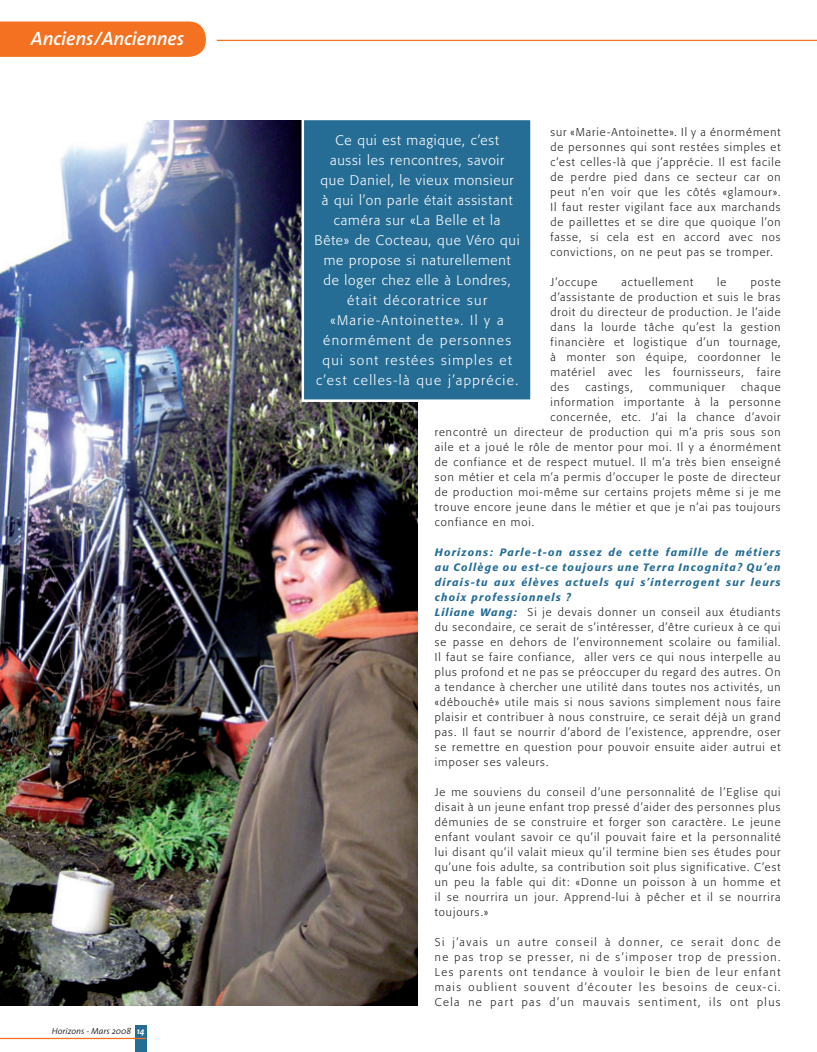
<style>
.page{position:relative;width:817px;height:1052px;background:#fff}
.page>*{position:absolute;margin:0;border:0;box-sizing:border-box;transform-origin:0 0}
.t1{font:italic 600 19.5px "The Sans";letter-spacing:-.01em;color:#fff}
.t2{font:300 13.75px/20px "Formata";letter-spacing:.06em;color:#fff;text-align:center}
.t3{font:300 11.25px/15px "Formata";letter-spacing:.085em;color:#231f20;text-align:justify}
.t4{font:italic 500 10.62px/15px "Formata";letter-spacing:.12em;color:#266d95;text-align:justify}
.t5{font:italic 300 8.75px "The Sans";color:#231f20}
.s1{font-weight:700;color:#fff}
.s2{font-weight:500;font-style:italic;font-size:10.62px;color:#266d95}
</style>
<div class="page">
<div style="left:135px;top:1025px;width:11px;height:27px;background:#266d95"></div>
<hr style="left:0;top:1038px;width:146px;height:1px;background:#f37121">
<img style="left:0;top:120px;width:417px;height:885px">
<svg style="left:0;top:21px;width:206px;height:36px;background:#f37528"></svg>
<hr style="left:217px;top:40px;width:599px;height:1px;background:#f37121">
<div style="left:303px;top:119px;width:228px;height:282px;background:#266d95"></div>
<div style="left:301px;top:118px;width:231px;height:284px;border:2px solid #fff"></div>
<h1 class="t1" style="left:31px;top:30px;width:155px">Anciens/Anciennes</h1>
<p class="t5" style="left:52px;top:1027px;width:94px">Horizons - Mars 2008 <span class="s1">14</span></p>
<p class="t3" style="left:550px;top:125px;width:232px">sur «Marie-Antoinette». Il y a énormément de personnes qui sont restées simples et c’est celles-là que j’apprécie. Il est facile de perdre pied dans ce secteur car on peut n’en voir que les côtés «glamour».<br>Il faut rester vigilant face aux marchands de paillettes et se dire que quoique l’on fasse, si cela est en accord avec nos convictions, on ne peut pas se tromper.</p>
<p class="t3" style="left:550px;top:275px;width:48px">J’occupe</p>
<p class="t3" style="left:621px;top:275px;width:73px">actuellement</p>
<p class="t3" style="left:717px;top:275px;width:11px">le</p>
<p class="t2" style="left:314px;top:131px;width:206px">Ce qui est magique, c’est<br>aussi les rencontres, savoir<br>que Daniel, le vieux monsieur<br>à qui l’on parle était assistant caméra sur «La Belle et la<br>Bête» de Cocteau, que Véro qui me propose si naturellement de loger chez elle à Londres, était décoratrice sur «Marie-Antoinette». Il y a énormément de personnes qui sont restées simples et c’est celles-là que j’apprécie.</p>
<p class="t3" style="left:550px;top:275px;width:232px;text-indent:200px">poste d’assistante de production et suis le bras droit du directeur de production. Je l’aide dans la lourde tâche qu’est la gestion financière et logistique d’un tournage, à monter son équipe, coordonner le matériel avec les fournisseurs, faire des</p>
<p class="t3" style="left:585px;top:380px;width:49px">castings,</p>
<p class="t3" style="left:649px;top:380px;width:77px">communiquer</p>
<p class="t3" style="left:741px;top:380px;width:41px">chaque</p>
<p class="t3" style="left:550px;top:395px;width:231px">information importante à la personne</p>
<p class="t3" style="left:550px;top:410px;width:231px">concernée, etc. J’ai la chance d’avoir</p>
<p class="t3" style="left:435px;top:425px;width:347px">rencontré un directeur de production qui m’a pris sous son</p>
<p class="t3" style="left:435px;top:440px;width:347px">aile et a joué le rôle de mentor pour moi. Il y a énormément</p>
<p class="t3" style="left:435px;top:455px;width:347px">de confiance et de respect mutuel. Il m’a très bien enseigné</p>
<p class="t3" style="left:435px;top:470px;width:347px">son métier et cela m’a permis d’occuper le poste de directeur</p>
<p class="t3" style="left:435px;top:485px;width:347px">de production moi-même sur certains projets même si je me</p>
<p class="t3" style="left:435px;top:500px;width:347px">trouve encore jeune dans le métier et que je n’ai pas toujours</p>
<p class="t3" style="left:435px;top:515px;width:101px">confiance en moi.</p>
<p class="t4" style="left:435px;top:545px;width:347px">Horizons: Parle-t-on assez de cette famille de métiers au Collège ou est-ce toujours une Terra Incognita? Qu’en dirais-tu aux élèves actuels qui s’interrogent sur leurs choix professionnels ?</p>
<p class="t3" style="left:435px;top:605px;width:347px"><span class="s2">Liliane Wang:</span> Si je devais donner un conseil aux étudiants du secondaire, ce serait de s’intéresser, d’être curieux à ce qui se passe en dehors de l’environnement scolaire ou familial.<br>Il faut se faire confiance, aller vers ce qui nous interpelle au plus profond et ne pas se préoccuper du regard des autres. On a tendance à chercher une utilité dans toutes nos activités, un «débouché» utile mais si nous savions simplement nous faire plaisir et contribuer à nous construire, ce serait déjà un grand pas. Il faut se nourrir d’abord de l’existence, apprendre, oser se remettre en question pour pouvoir ensuite aider autrui et imposer ses valeurs.</p>
<p class="t3" style="left:435px;top:785px;width:347px">Je me souviens du conseil d’une personnalité de l’Eglise qui disait à un jeune enfant trop pressé d’aider des personnes plus démunies de se construire et forger son caractère. Le jeune enfant voulant savoir ce qu’il pouvait faire et la personnalité lui disant qu’il valait mieux qu’il termine bien ses études pour qu’une fois adulte, sa contribution soit plus significative. C’est un peu la fable qui dit: «Donne un poisson à un homme et il se nourrira un jour. Apprend-lui à pêcher et il se nourrira toujours.»</p>
<p class="t3" style="left:435px;top:935px;width:347px">Si j’avais un autre conseil à donner, ce serait donc de ne pas trop se presser, ni de s’imposer trop de pression.<br>Les parents ont tendance à vouloir le bien de leur enfant mais oublient souvent d’écouter les besoins de ceux-ci.<br>Cela ne part pas d’un mauvais sentiment, ils ont plus</p>
</div>
